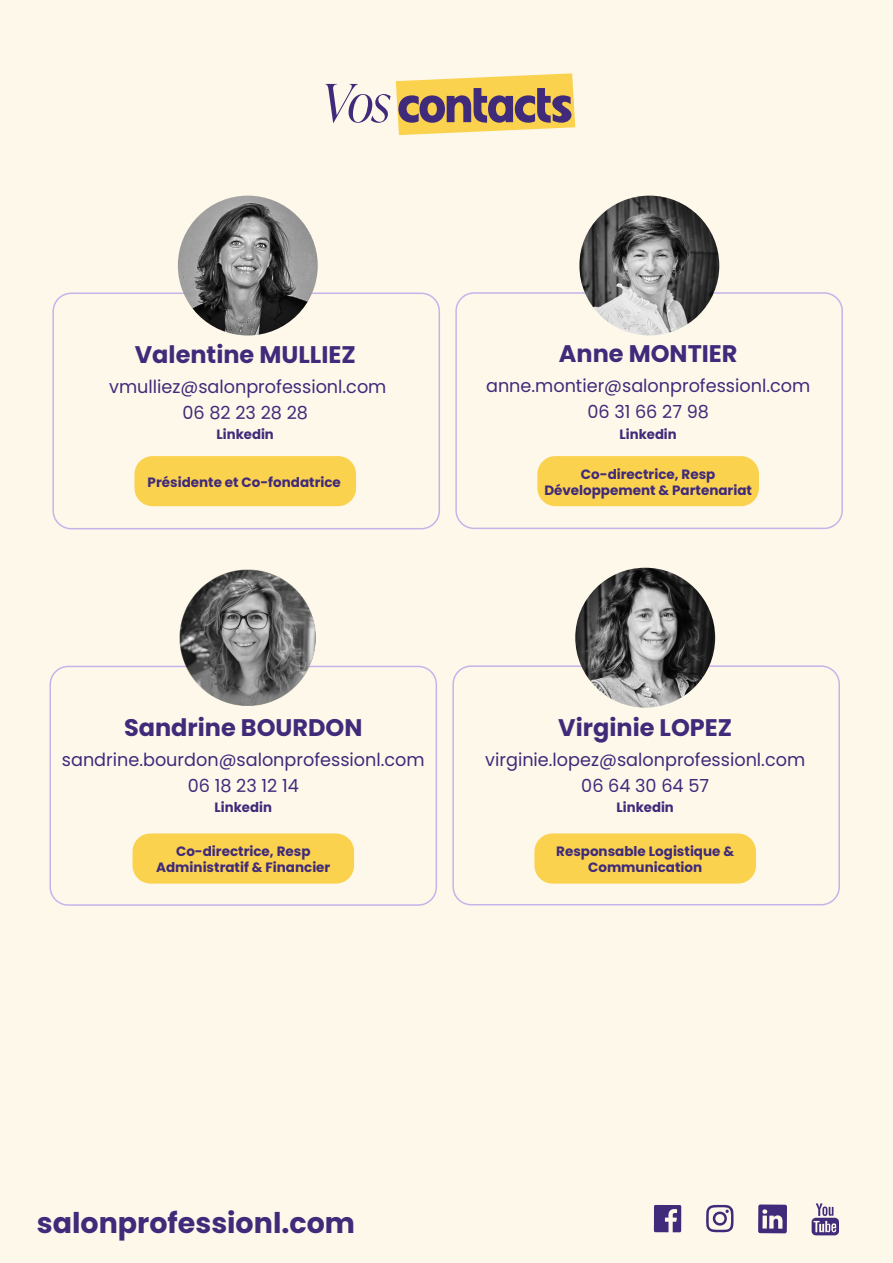
<style>
.page{position:relative;width:893px;height:1263px;background:#fef8eb}
.page>*{position:absolute;margin:0;border:0;box-sizing:border-box;transform-origin:0 0}
.t1{font:52.5px "VVDS Fifties S Exp S Bold";color:#402a7a}
.t2{font:700 28.5px "Poppins";color:#402a7a}
.t3{font:700 24px "Poppins";color:#402a7a}
.t4{font:18px/25.8px "Poppins";color:#402a7a;text-align:center}
.t5{font:700 13.5px/16.2px "Poppins";color:#402a7a;text-align:center}
.s1{font-family:"Ivy Presto Display";font-weight:300;font-style:italic}
</style>
<div class="page">
<div style="left:455px;top:292px;width:388px;height:237px;border:2px solid #c6b3ea;border-radius:18px"></div>
<div style="left:537px;top:456px;width:222px;height:50px;background:#fad24e;border-radius:18px"></div>
<div style="left:52px;top:293px;width:388px;height:236px;border:2px solid #c6b3ea;border-radius:18px"></div>
<div style="left:134px;top:456px;width:222px;height:50px;background:#fad24e;border-radius:18px"></div>
<div style="left:452px;top:665px;width:388px;height:240px;border:2px solid #c6b3ea;border-radius:18px"></div>
<div style="left:534px;top:833px;width:222px;height:50px;background:#fad24e;border-radius:18px"></div>
<div style="left:49px;top:666px;width:388px;height:240px;border:2px solid #c6b3ea;border-radius:18px"></div>
<div style="left:133px;top:833px;width:221px;height:50px;background:#fad24e;border-radius:18px"></div>
<img style="left:178px;top:196px;width:140px;height:139px;border-radius:70px">
<img style="left:579px;top:196px;width:140px;height:139px;border-radius:70px">
<img style="left:176px;top:568px;width:140px;height:140px;border-radius:70px">
<img style="left:575px;top:568px;width:140px;height:140px;border-radius:70px">
<svg style="left:654px;top:1205px;width:27px;height:27px"></svg>
<svg style="left:706px;top:1205px;width:28px;height:27px"></svg>
<svg style="left:758px;top:1204px;width:29px;height:29px"></svg>
<svg style="left:812px;top:1203px;width:27px;height:32px"></svg>
<svg style="left:396px;top:73px;width:179px;height:62px;background:#fad764"></svg>
<h1 class="t1" style="left:321px;top:72px;width:253px"><span class="s1">Vos</span> contacts</h1>
<h3 class="t3" style="left:135px;top:340px;width:222px">Valentine MULLIEZ</h3>
<h3 class="t4" style="left:109px;top:374px;width:279px">vmulliez@salonprofessionl.com<br>06 82 23 28 28</h3>
<p class="t5" style="left:217px;top:426px;width:59px">Linkedin</p>
<p class="t5" style="left:148px;top:474px;width:195px">Présidente et Co-fondatrice</p>
<h3 class="t3" style="left:559px;top:340px;width:180px">Anne MONTIER</h3>
<h3 class="t4" style="left:486px;top:373px;width:326px">anne.montier@salonprofessionl.com<br>06 31 66 27 98</h3>
<p class="t5" style="left:619px;top:426px;width:59px">Linkedin</p>
<p class="t5" style="left:544px;top:466px;width:209px">Co-directrice, Resp<br>Développement &amp; Partenariat</p>
<h3 class="t3" style="left:124px;top:713px;width:240px">Sandrine BOURDON</h3>
<h3 class="t4" style="left:62px;top:747px;width:364px">sandrine.bourdon@salonprofessionl.com<br>06 18 23 12 14</h3>
<p class="t5" style="left:215px;top:799px;width:59px">Linkedin</p>
<p class="t5" style="left:156px;top:843px;width:176px">Co-directrice, Resp<br>Administratif &amp; Financier</p>
<h3 class="t3" style="left:558px;top:713px;width:175px">Virginie LOPEZ</h3>
<h3 class="t4" style="left:485px;top:746px;width:321px">virginie.lopez@salonprofessionl.com<br>06 64 30 64 57</h3>
<p class="t5" style="left:617px;top:799px;width:59px">Linkedin</p>
<p class="t5" style="left:556px;top:843px;width:179px">Responsable Logistique &amp;<br>Communication</p>
<h2 class="t2" style="left:37px;top:1207px;width:320px">salonprofessionl.com</h2>
</div>
